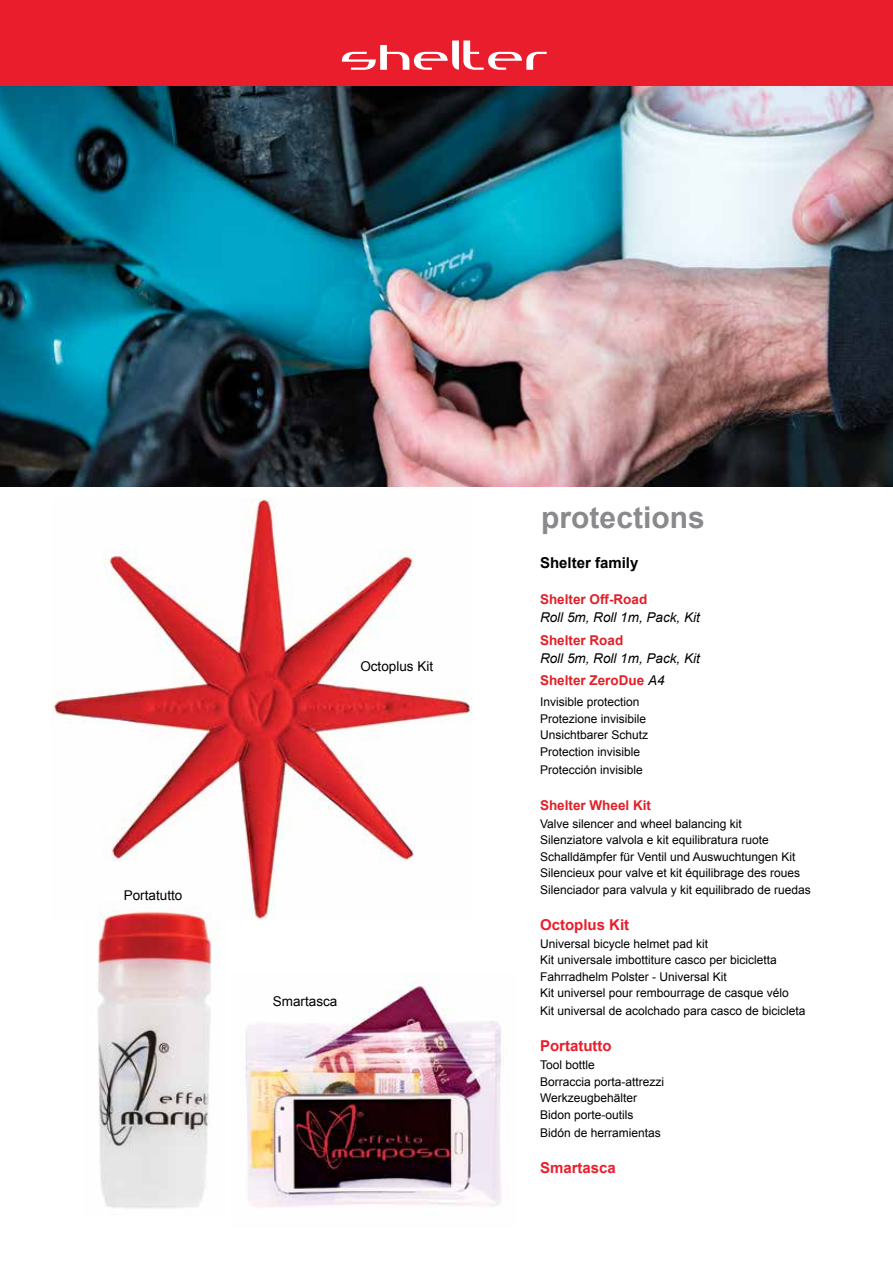
<style>
.page{position:relative;width:893px;height:1263px;background:#fff}
.page>*{position:absolute;margin:0;border:0;box-sizing:border-box;transform-origin:0 0}
.t1{font:700 30px "Arial";color:#8a8a8d}
.t2{font:700 15px "Arial";color:#ea1d2c}
.t3{font:700 15px "Arial";color:#000}
.t4{font:italic 13.5px/22.5px "Arial";color:#000}
.t5{font:700 13.5px "Arial";color:#e31f27}
.t6{font:13.5px "Arial";color:#000}
.t7{font:12px/16.5px "Arial";color:#000}
.s1{font-weight:700;font-style:normal;color:#e31f27}
</style>
<div class="page">
<img style="left:52px;top:499px;width:420px;height:420px">
<img style="left:83px;top:888px;width:143px;height:320px">
<img style="left:245px;top:983px;width:256px;height:224px">
<img style="left:0;top:85px;width:893px;height:402px">
<div style="left:0;top:0;width:893px;height:85px;background:#ea1d2c"></div>
<svg style="left:342px;top:41px;width:205px;height:29px"></svg>
<p class="t6" style="left:124px;top:886px;width:60px">Portatutto</p>
<p class="t6" style="left:360px;top:658px;width:74px">Octoplus Kit</p>
<p class="t6" style="left:273px;top:992px;width:66px">Smartasca</p>
<h1 class="t1" style="left:541px;top:498px;width:165px">protections</h1>
<p class="t3" style="left:540px;top:553px;width:100px">Shelter family</p>
<p class="t5" style="left:540px;top:590px;width:109px">Shelter Off-Road</p>
<p class="t4" style="left:540px;top:606px;width:161px">Roll 5m, Roll 1m, Pack, Kit</p>
<p class="t5" style="left:540px;top:631px;width:85px">Shelter Road</p>
<p class="t4" style="left:540px;top:647px;width:161px">Roll 5m, Roll 1m, Pack, Kit<br><span class="s1">Shelter ZeroDue</span> A4</p>
<p class="t7" style="left:540px;top:694px;width:110px">Invisible protection<br>Protezione invisibile<br>Unsichtbarer Schutz<br>Protection invisible</p>
<p class="t7" style="left:540px;top:761px;width:104px">Protección invisible</p>
<p class="t5" style="left:540px;top:796px;width:113px">Shelter Wheel Kit</p>
<p class="t7" style="left:540px;top:815px;width:272px">Valve silencer and wheel balancing kit<br>Silenziatore valvola e kit equilibratura ruote Schalldämpfer für Ventil und Auswuchtungen Kit Silencieux pour valve et kit équilibrage des roues Silenciador para valvula y kit equilibrado de ruedas</p>
<p class="t2" style="left:540px;top:914px;width:91px">Octoplus Kit</p>
<p class="t7" style="left:540px;top:935px;width:250px">Universal bicycle helmet pad kit<br>Kit universale imbottiture casco per bicicletta Fahrradhelm Polster - Universal Kit<br>Kit universel pour rembourrage de casque vélo</p>
<p class="t7" style="left:540px;top:1003px;width:267px">Kit universal de acolchado para casco de bicicleta</p>
<p class="t2" style="left:540px;top:1036px;width:73px">Portatutto</p>
<p class="t7" style="left:540px;top:1057px;width:126px">Tool bottle<br>Borraccia porta-attrezzi<br>Werkzeugbehälter<br>Bidon porte-outils</p>
<p class="t7" style="left:540px;top:1124px;width:122px">Bidón de herramientas</p>
<p class="t2" style="left:540px;top:1157px;width:77px">Smartasca</p>
</div>
